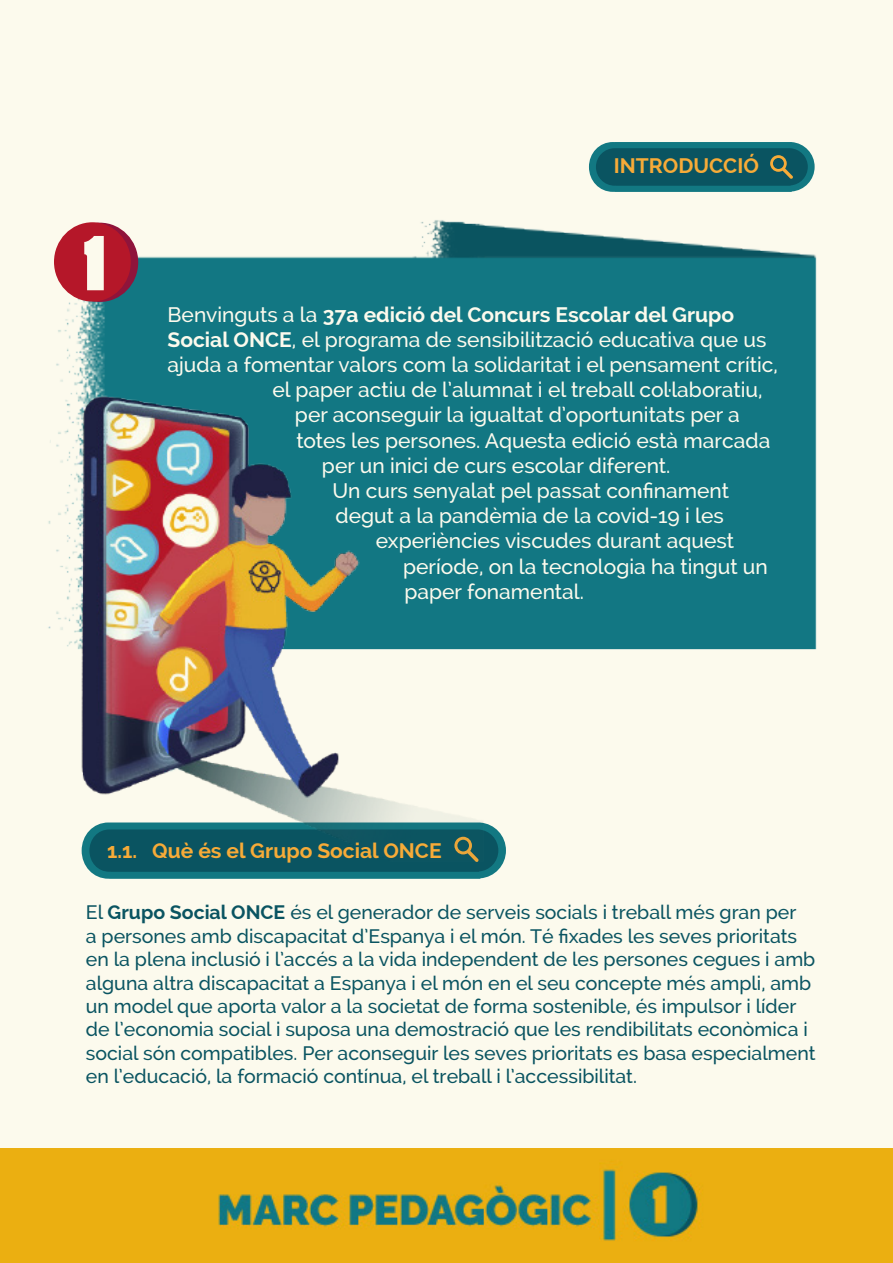
<style>
.page{position:relative;width:893px;height:1263px;background:#fff}
.page>*{position:absolute;margin:0;border:0;box-sizing:border-box;transform-origin:0 0}
.t1{font:79.5px "Tondu Beta";color:#fcfaed}
.t2{font:500 21px "Raleway";color:#fcfaed}
.t3{font:700 21px "Raleway";color:#fcfaed}
.t4{font:700 21px "Raleway";color:#f7ab38}
.t5{font:500 19.5px/23.4px "Raleway";color:#0a5461}
.s1{font-weight:500}
.s2{font-weight:700}
</style>
<div class="page">
<div style="left:0;top:0;width:893px;height:1170px;background:#fcfaed"></div>
<img style="left:0;top:1148px;width:893px;height:115px">
<img style="left:54px;top:220px;width:763px;height:429px">
<svg style="left:589px;top:142px;width:226px;height:50px;background:#1b6770"></svg>
<div style="left:61px;top:223px;width:77px;height:79px;background:#8f143b;border-radius:50%"></div>
<div style="left:54px;top:222px;width:77px;height:80px;background:#b51729;border-radius:50%"></div>
<img style="left:48px;top:315px;width:505px;height:564px">
<p class="t1" style="left:83px;top:215px;width:25px">1</p>
<h2 class="t4" style="left:614px;top:154px;width:147px">INTRODUCCIÓ</h2>
<p class="t3" style="left:167px;top:302px;width:568px"><span class="s1">Benvinguts a la</span> 37a edició del Concurs Escolar del Grupo</p>
<p class="t2" style="left:167px;top:327px;width:601px"><span class="s2">Social ONCE</span>, el programa de sensibilització educativa que us</p>
<p class="t2" style="left:167px;top:352px;width:612px">ajuda a fomentar valors com la solidaritat i el pensament crític,</p>
<p class="t2" style="left:272px;top:378px;width:492px">el paper actiu de l’alumnat i el treball col·laboratiu,</p>
<p class="t2" style="left:295px;top:403px;width:446px">per aconseguir la igualtat d’oportunitats per a</p>
<p class="t2" style="left:296px;top:428px;width:475px">totes les persones. Aquesta edició està marcada</p>
<p class="t2" style="left:322px;top:453px;width:350px">per un inici de curs escolar diferent.</p>
<p class="t2" style="left:332px;top:478px;width:398px">Un curs senyalat pel passat confinament</p>
<p class="t2" style="left:335px;top:504px;width:390px">degut a la pandèmia de la covid-19 i les</p>
<p class="t2" style="left:376px;top:529px;width:360px">experiències viscudes durant aquest</p>
<p class="t2" style="left:403px;top:554px;width:366px">període, on la tecnologia ha tingut un</p>
<p class="t2" style="left:404px;top:579px;width:181px">paper fonamental.</p>
<h3 class="t4" style="left:107px;top:838px;width:336px">1.1. Què és el Grupo Social ONCE</h3>
<p class="t5" style="left:86px;top:901px;width:731px">El <span class="s2">Grupo Social ONCE</span> és el generador de serveis socials i treball més gran per<br>a persones amb discapacitat d’Espanya i el món. Té fixades les seves prioritats en la plena inclusió i l’accés a la vida independent de les persones cegues i amb alguna altra discapacitat a Espanya i el món ―en el seu concepte més ampli―, amb un model que aporta valor a la societat de forma sostenible, és impulsor i líder de l’economia social i suposa una demostració que les rendibilitats econòmica i social són compatibles. Per aconseguir les seves prioritats es basa especialment en l’educació, la formació contínua, el treball i l’accessibilitat.</p>
</div>
